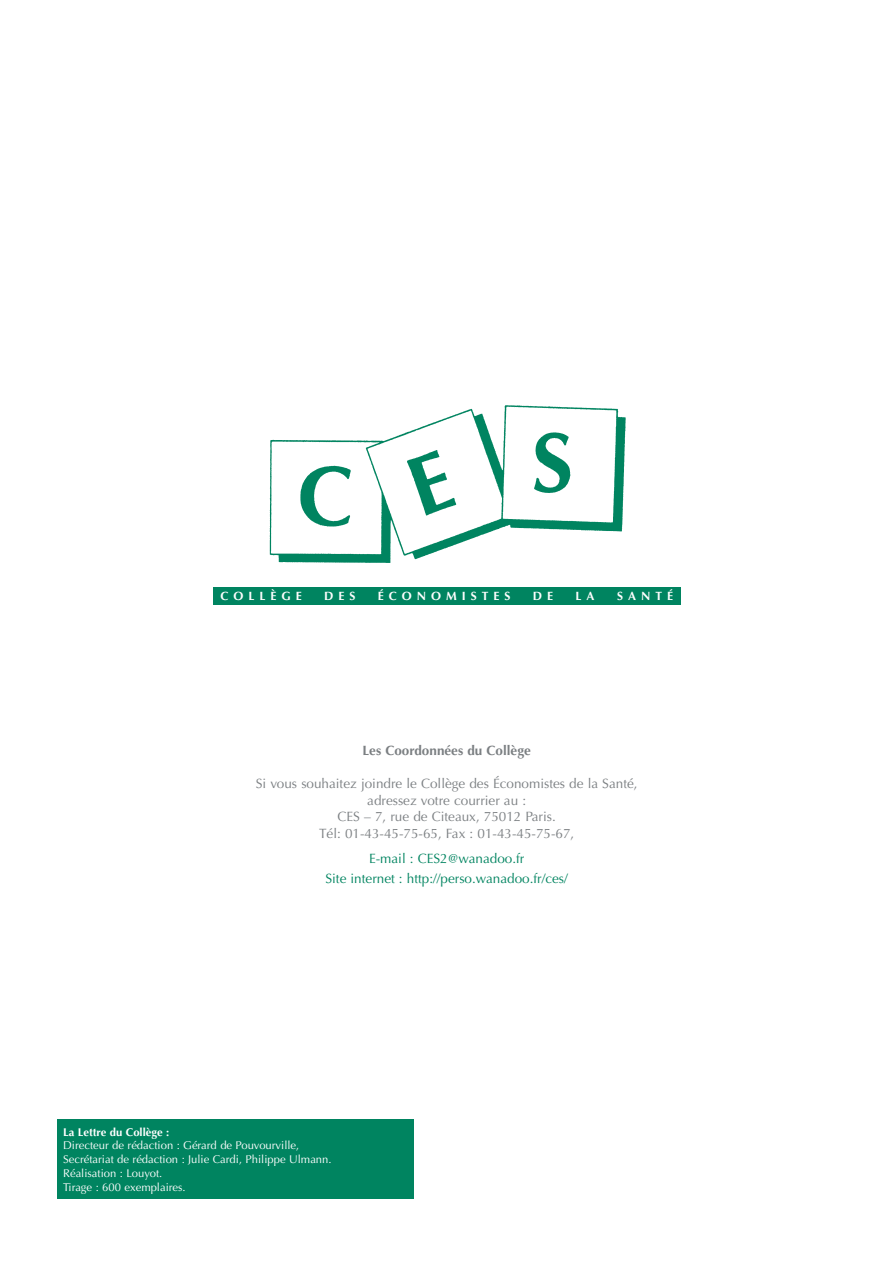
<style>
.page{position:relative;width:893px;height:1263px;background:#fff}
.page>*{position:absolute;margin:0;border:0;box-sizing:border-box;transform-origin:0 0}
.t1{font:13.5px/16.5px "Optima";color:#7b7f82;text-align:center}
.t2{font:13.5px/20.7px "Optima";color:#008460;text-align:center}
.t3{font:700 13.5px "Optima";color:#7b7f82}
.t4{font:700 12px "Optima";letter-spacing:.415em;color:#fff}
.t5{font:11.25px/13.8px "Optima";color:#fff}
.t6{font:700 11.25px "Optima";color:#fff}
</style>
<div class="page">
<img style="left:269px;top:405px;width:357px;height:158px">
<div style="left:213px;top:587px;width:467px;height:17px;background:#008460"></div>
<div style="left:57px;top:1119px;width:357px;height:80px;background:#008460"></div>
<p class="t4" style="left:220px;top:591px;width:83px">COLLÈGE</p>
<p class="t4" style="left:324px;top:591px;width:33px">DES</p>
<p class="t4" style="left:378px;top:591px;width:134px">ÉCONOMISTES</p>
<p class="t4" style="left:533px;top:591px;width:22px">D E</p>
<p class="t4" style="left:575px;top:591px;width:21px">L A</p>
<p class="t4" style="left:617px;top:591px;width:58px">SANTÉ</p>
<p class="t3" style="left:362px;top:744px;width:170px">Les Coordonnées du Collège</p>
<p class="t1" style="left:256px;top:777px;width:383px">Si vous souhaitez joindre le Collège des Économistes de la Santé, adressez votre courrier au :<br>CES – 7, rue de Citeaux, 75012 Paris.<br>Tél: 01-43-45-75-65, Fax : 01-43-45-75-67,</p>
<p class="t2" style="left:325px;top:849px;width:244px">E-mail : CES2@wanadoo.fr<br>Site internet : http://perso.wanadoo.fr/ces/</p>
<p class="t6" style="left:63px;top:1127px;width:108px">La Lettre du Collège :</p>
<p class="t5" style="left:63px;top:1140px;width:270px">Directeur de rédaction : Gérard de Pouvourville, Secrétariat de rédaction : Julie Cardi, Philippe Ulmann.<br>Réalisation : Louyot.<br>Tirage : 600 exemplaires.</p>
</div>
